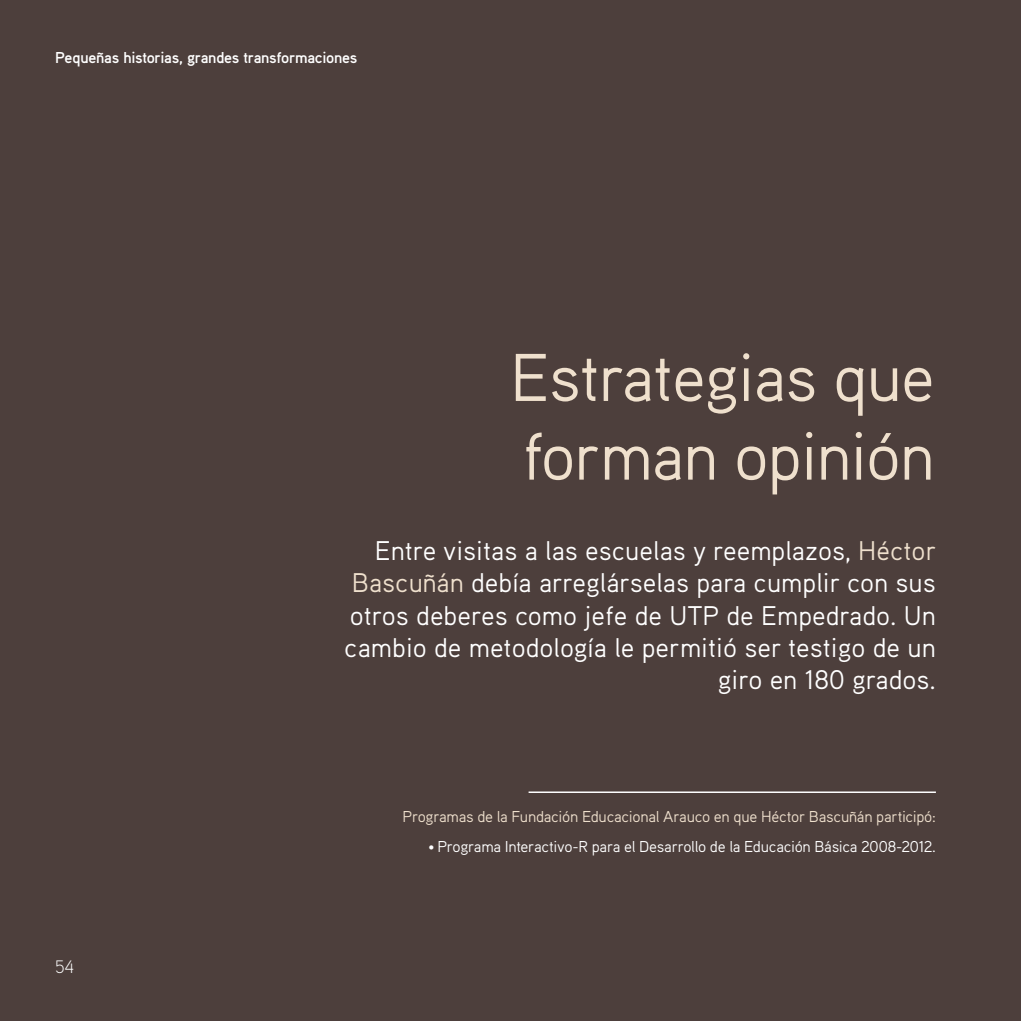
<style>
.page{position:relative;width:1021px;height:1021px;background:#fff}
.page>*{position:absolute;margin:0;border:0;box-sizing:border-box;transform-origin:0 0}
.t1{font:67.35px/78.6px "Aaux Pro OT";letter-spacing:-.02em;color:#efe0cd}
.t2{font:27px/32.4px "Aaux Pro OT";color:#fff;text-align:right}
.t3{font:300 18px "Aaux Pro";color:#fff}
.t4{font:15.75px "Aaux Pro OT";letter-spacing:-.015em;color:#efe0cd}
.t5{font:15.75px "Aaux Pro OT";letter-spacing:-.02em;color:#fff}
.t6{font:700 15.75px "Aaux Pro OT";letter-spacing:-.02em;color:#fff}
.s1{color:#efe0cd}
.s2{font-size:13.5px}
</style>
<div class="page">
<div style="left:0;top:0;width:1020px;height:1020px;background:#4d3f3c"></div>
<hr style="left:528px;top:791px;width:407px;height:2px;background:#fff">
<p class="t6" style="left:55px;top:48px;width:303px">Pequeñas historias, grandes transformaciones</p>
<h1 class="t1" style="left:510px;top:336px;width:426px">Estrategias que forman opinión</h1>
<p class="t2" style="left:344px;top:533px;width:593px">Entre visitas a las escuelas y reemplazos, <span class="s1">Héctor Bascuñán</span> debía arreglárselas para cumplir con sus otros deberes como jefe de UTP de Empedrado. Un cambio de metodología le permitió ser testigo de un giro en 180 grados.</p>
<p class="t3" style="left:55px;top:955px;width:20px">54</p>
<p class="t4" style="left:402px;top:807px;width:535px">Programas de la Fundación Educacional Arauco en que Héctor Bascuñán participó:</p>
<p class="t5" style="left:428px;top:836px;width:509px"><span class="s2">•</span> Programa Interactivo-R para el Desarrollo de la Educación Básica 2008-2012.</p>
</div>
